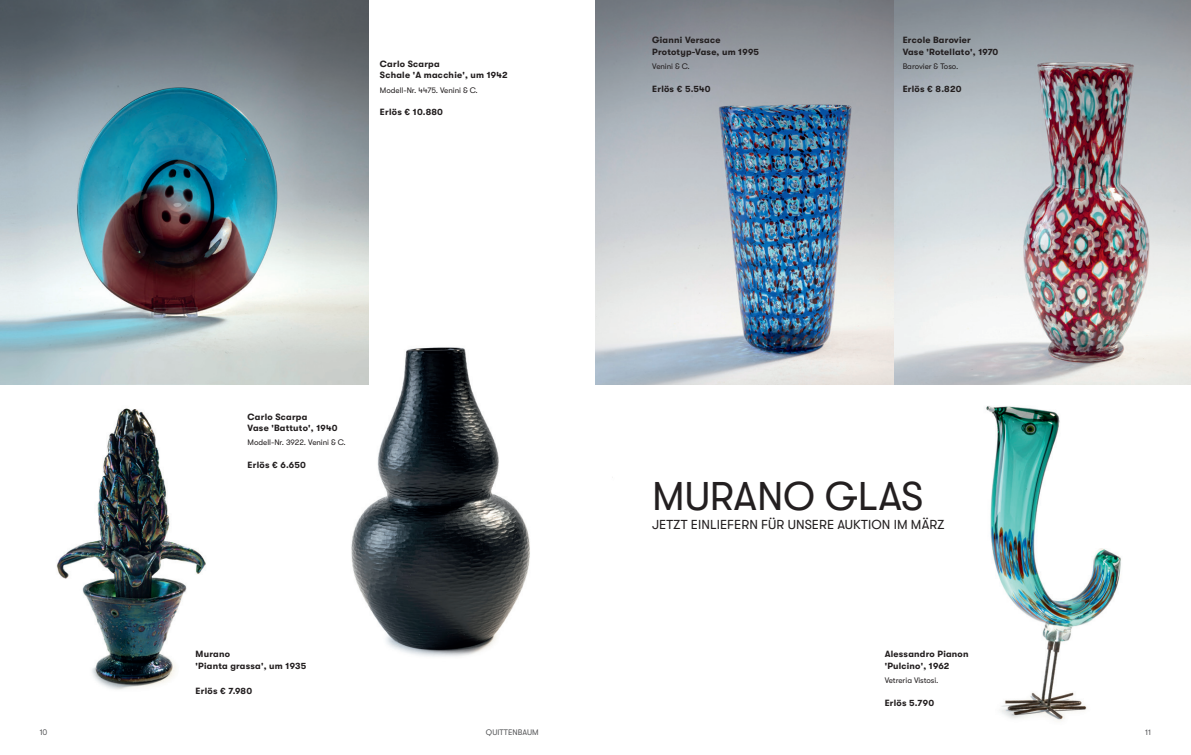
<style>
.page{position:relative;width:1191px;height:755px;background:#fff}
.page>*{position:absolute;margin:0;border:0;box-sizing:border-box;transform-origin:0 0}
.t1{font:40px "GT Walsheim";letter-spacing:-.005em;color:#231f20}
.t2{font:13px "GT Walsheim";letter-spacing:.005em;color:#231f20}
.t3{font:700 9px/11.4px "GT Walsheim";letter-spacing:.025em;color:#231f20}
.t4{font:8px "GT Walsheim";letter-spacing:-.005em;color:#231f20}
.t5{font:8px "GT Walsheim";letter-spacing:.005em;color:#57585a}
.t6{font:8px "GT Walsheim";color:#57585a}
</style>
<div class="page">
<img style="left:986px;top:406px;width:135px;height:315px">
<img style="left:0;top:384px;width:231px;height:306px">
<img style="left:231px;top:347px;width:417px;height:310px">
<img style="left:595px;top:0;width:596px;height:384px">
<img style="left:0;top:0;width:369px;height:384px">
<p class="t3" style="left:380px;top:58px;width:129px">Carlo Scarpa<br>Schale 'A macchie', um 1942</p>
<p class="t4" style="left:380px;top:85px;width:99px">Modell-Nr. 4475. Venini &amp; C.</p>
<p class="t3" style="left:380px;top:106px;width:65px">Erlös € 10.880</p>
<p class="t3" style="left:248px;top:410px;width:91px">Carlo Scarpa<br>Vase 'Battuto', 1940</p>
<p class="t4" style="left:248px;top:438px;width:100px">Modell-Nr. 3922. Venini &amp; C.</p>
<p class="t3" style="left:248px;top:459px;width:60px">Erlös € 6.650</p>
<p class="t3" style="left:196px;top:648px;width:112px">Murano<br>'Pianta grassa', um 1935</p>
<p class="t3" style="left:196px;top:685px;width:58px">Erlös € 7.980</p>
<p class="t3" style="left:652px;top:34px;width:108px">Gianni Versace<br>Prototyp-Vase, um 1995</p>
<p class="t4" style="left:652px;top:62px;width:39px">Venini &amp; C.</p>
<p class="t3" style="left:652px;top:83px;width:60px">Erlös € 5.540</p>
<p class="t3" style="left:902px;top:34px;width:97px">Ercole Barovier<br>Vase 'Rotellato', 1970</p>
<p class="t4" style="left:902px;top:62px;width:57px">Barovier &amp; Toso.</p>
<p class="t3" style="left:902px;top:83px;width:60px">Erlös € 8.820</p>
<h1 class="t1" style="left:652px;top:473px;width:273px">MURANO GLAS</h1>
<h2 class="t2" style="left:652px;top:517px;width:294px">JETZT EINLIEFERN FÜR UNSERE AUKTION IM MÄRZ</h2>
<p class="t3" style="left:884px;top:648px;width:85px">Alessandro Pianon 'Pulcino', 1962</p>
<p class="t4" style="left:884px;top:675px;width:55px">Vetreria Vistosi.</p>
<p class="t3" style="left:884px;top:696px;width:51px">Erlös 5.790</p>
<p class="t5" style="left:40px;top:727px;width:9px">10</p>
<p class="t5" style="left:486px;top:727px;width:54px">QUITTENBAUM</p>
<p class="t6" style="left:1145px;top:727px;width:8px">11</p>
</div>
